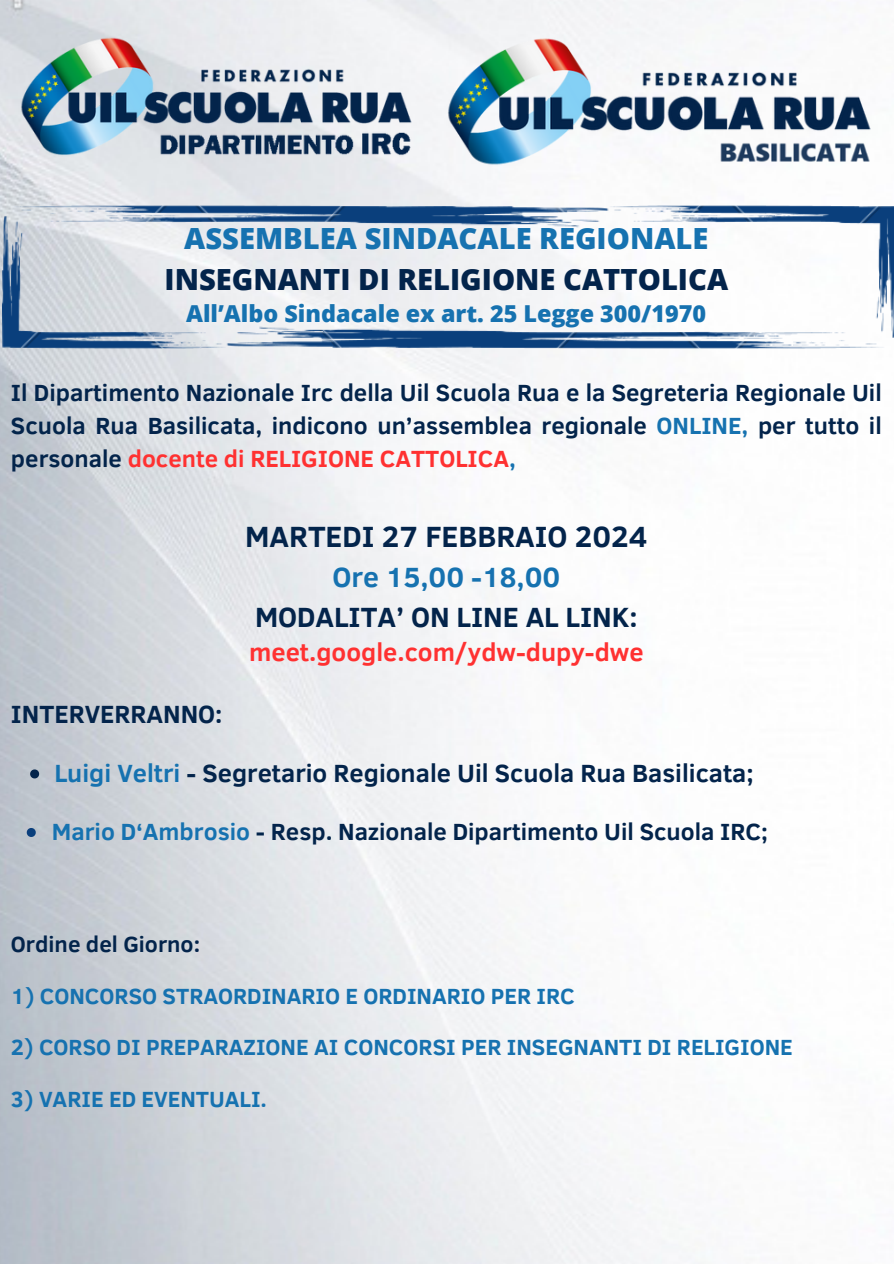
<style>
.page{position:relative;width:894px;height:1264px;background:#fff}
.page>*{position:absolute;margin:0;border:0;box-sizing:border-box;transform-origin:0 0}
.t1{font:700 30px "Clear Sans";color:#03244b}
.t2{font:800 29.1px/40.5px "Open Sans";color:#03244b;text-align:center}
.t3{font:700 28.5px/39.3px "Clear Sans";color:#03244b;text-align:center}
.t4{font:700 25.5px "Clear Sans";color:#03244b}
.t5{font:700 25.5px "Clear Sans";color:#ff3131}
.t6{font:700 24px/32.7px "Clear Sans";color:#03244b;text-align:justify}
.t7{font:800 23.4px "Open Sans";color:#1672b0}
.t8{font:700 22.5px "Clear Sans";color:#1672b0}
.t9{font:700 22.5px "Clear Sans";color:#03244b}
.s1{color:#1672b0}
.s2{color:#ff3131}
</style>
<div class="page">
<img style="left:0;top:0;width:836px;height:1263px">
<svg style="left:30px;top:769px;width:9px;height:9px"></svg>
<svg style="left:27px;top:828px;width:9px;height:9px"></svg>
<img style="left:11px;top:28px;width:411px;height:135px">
<img style="left:3px;top:205px;width:890px;height:143px">
<img style="left:437px;top:28px;width:434px;height:145px">
<h4 class="t2" style="left:164px;top:217px;width:565px"><span class="s1">ASSEMBLEA SINDACALE REGIONALE<br></span>INSEGNANTI DI RELIGIONE CATTOLICA</h4>
<h4 class="t7" style="left:186px;top:297px;width:521px">All’Albo Sindacale ex art. 25 Legge 300/1970</h4>
<p class="t6" style="left:11px;top:375px;width:872px">Il Dipartimento Nazionale Irc della Uil Scuola Rua e la Segreteria Regionale Uil Scuola Rua Basilicata, indicono un’assemblea regionale <span class="s1">ONLINE,</span> per tutto il personale <span class="s2">docente di RELIGIONE CATTOLICA</span><span class="s1">,</span></p>
<p class="t1" style="left:245px;top:514px;width:404px">MARTEDI 27 FEBBRAIO 2024</p>
<p class="t3" style="left:255px;top:556px;width:384px"><span class="s1">Ore 15,00 -18,00<br></span>MODALITA’ ON LINE AL LINK:</p>
<p class="t5" style="left:249px;top:634px;width:396px">meet.google.com/ydw-dupy-dwe</p>
<p class="t4" style="left:11px;top:695px;width:213px">INTERVERRANNO:</p>
<h2 class="t4" style="left:54px;top:754px;width:700px"><span class="s1">Luigi Veltri</span> - Segretario Regionale Uil Scuola Rua Basilicata;</h2>
<h2 class="t6" style="left:52px;top:814px;width:717px"><span class="s1">Mario D‘Ambrosio</span> - Resp. Nazionale Dipartimento Uil Scuola IRC;</h2>
<h2 class="t9" style="left:11px;top:927px;width:190px">Ordine del Giorno:</h2>
<h1 class="t8" style="left:11px;top:979px;width:565px">1) CONCORSO STRAORDINARIO E ORDINARIO PER IRC</h1>
<p class="t8" style="left:11px;top:1031px;width:783px">2) CORSO DI PREPARAZIONE AI CONCORSI PER INSEGNANTI DI RELIGIONE</p>
<p class="t8" style="left:11px;top:1082px;width:257px">3) VARIE ED EVENTUALI.</p>
</div>
